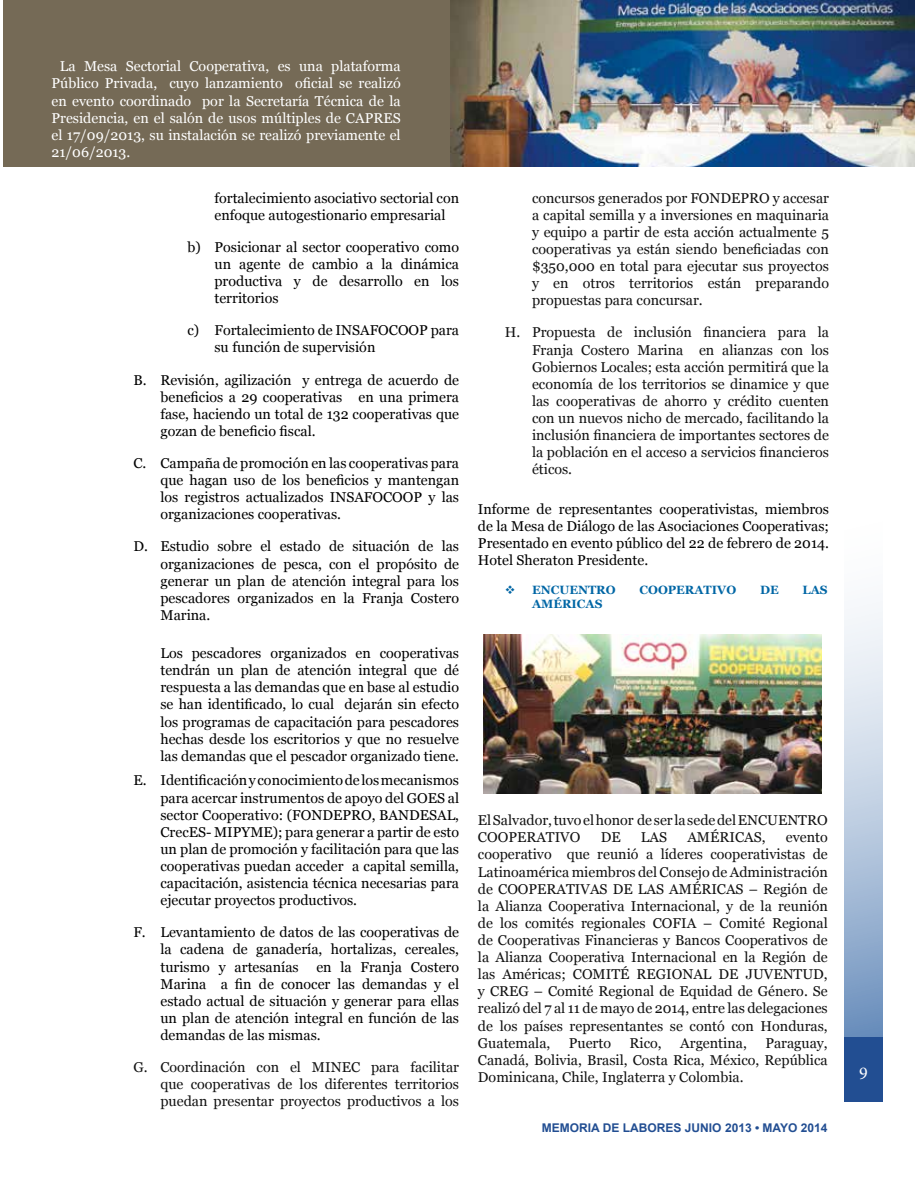
<style>
.page{position:relative;width:915px;height:1187px;background:#fff}
.page>*{position:absolute;margin:0;border:0;box-sizing:border-box;transform-origin:0 0}
.t1{font:18px "Minion Pro";color:#fff}
.t2{font:14.25px/17.1px "Georgia";color:#000;text-align:justify}
.t3{font:14.25px/17.1px "Georgia";color:#121212;text-align:justify}
.t4{font:14.25px/17.1px "Georgia";color:#fff;text-align:justify}
.t5{font:700 12px "Arial";color:#224e92}
.t6{font:700 12px "Georgia";color:#0066a5}
</style>
<div class="page">
<div style="left:843px;top:521px;width:39px;height:525px;background:linear-gradient(to bottom,#fff,#7395c0)"></div>
<div style="left:843px;top:1037px;width:39px;height:64px;background:#224e92"></div>
<img style="left:484px;top:634px;width:337px;height:159px">
<div style="left:4px;top:0;width:910px;height:166px;background:#756a56"></div>
<img style="left:450px;top:0;width:464px;height:166px">
<p class="t4" style="left:51px;top:58px;width:350px;text-indent:8px">La Mesa Sectorial Cooperativa, es una plataforma Público Privada, cuyo lanzamiento oficial se realizó en evento coordinado por la Secretaría Técnica de la Presidencia, en el salón de usos múltiples de CAPRES el 17/09/2013, su instalación se realizó previamente el 21/06/2013.</p>
<p class="t2" style="left:214px;top:189px;width:246px">fortalecimiento asociativo sectorial con enfoque autogestionario empresarial</p>
<p class="t2" style="left:214px;top:239px;width:246px;text-indent:-27px">b) Posicionar al sector cooperativo como un agente de cambio a la dinámica productiva y de desarrollo en los territorios</p>
<p class="t2" style="left:214px;top:322px;width:246px;text-indent:-27px">c) Fortalecimiento de INSAFOCOOP para su función de supervisión</p>
<p class="t2" style="left:160px;top:371px;width:300px;text-indent:-27px">B. Revisión, agilización y entrega de acuerdo de beneficios a 29 cooperativas en una primera fase, haciendo un total de 132 cooperativas que gozan de beneficio fiscal.</p>
<p class="t2" style="left:160px;top:455px;width:300px;text-indent:-27px">C. Campaña de promoción en las cooperativas para que hagan uso de los beneficios y mantengan los registros actualizados INSAFOCOOP y las organizaciones cooperativas.</p>
<p class="t2" style="left:160px;top:538px;width:300px;text-indent:-27px">D. Estudio sobre el estado de situación de las organizaciones de pesca, con el propósito de generar un plan de atención integral para los pescadores organizados en la Franja Costero Marina.</p>
<p class="t2" style="left:160px;top:645px;width:300px">Los pescadores organizados en cooperativas tendrán un plan de atención integral que dé respuesta a las demandas que en base al estudio se han identificado, lo cual dejarán sin efecto los programas de capacitación para pescadores hechas desde los escritorios y que no resuelve las demandas que el pescador organizado tiene.</p>
<p class="t2" style="left:160px;top:772px;width:300px;text-indent:-27px">E. Identificación y conocimiento de los mecanismos para acercar instrumentos de apoyo del GOES al sector Cooperativo: (FONDEPRO, BANDESAL, CrecES- MIPYME); para generar a partir de esto un plan de promoción y facilitación para que las cooperativas puedan acceder a capital semilla, capacitación, asistencia técnica necesarias para ejecutar proyectos productivos.</p>
<p class="t2" style="left:160px;top:924px;width:300px;text-indent:-27px">F. Levantamiento de datos de las cooperativas de la cadena de ganadería, hortalizas, cereales, turismo y artesanías en la Franja Costero Marina a fin de conocer las demandas y el estado actual de situación y generar para ellas un plan de atención integral en función de las demandas de las mismas.</p>
<p class="t3" style="left:160px;top:1058px;width:300px;text-indent:-27px">G. Coordinación con el MINEC para facilitar que cooperativas de los diferentes territorios puedan presentar proyectos productivos a los</p>
<p class="t3" style="left:532px;top:189px;width:298px">concursos generados por FONDEPRO y accesar a capital semilla y a inversiones en maquinaria y equipo a partir de esta acción actualmente 5 cooperativas ya están siendo beneficiadas con $350,000 en total para ejecutar sus proyectos y en otros territorios están preparando propuestas para concursar.</p>
<p class="t3" style="left:532px;top:324px;width:298px;text-indent:-27px">H. Propuesta de inclusión financiera para la Franja Costero Marina en alianzas con los Gobiernos Locales; esta acción permitirá que la economía de los territorios se dinamice y que las cooperativas de ahorro y crédito cuenten con un nuevos nicho de mercado, facilitando la inclusión financiera de importantes sectores de la población en el acceso a servicios financieros éticos.</p>
<p class="t2" style="left:478px;top:500px;width:352px">Informe de representantes cooperativistas, miembros de la Mesa de Diálogo de las Asociaciones Cooperativas; Presentado en evento público del 22 de febrero de 2014.<br>Hotel Sheraton Presidente.</p>
<p class="t6" style="left:505px;top:582px;width:112px">❖ ENCUENTRO</p>
<p class="t6" style="left:639px;top:582px;width:98px">COOPERATIVO</p>
<p class="t6" style="left:759px;top:582px;width:20px">DE</p>
<p class="t6" style="left:802px;top:582px;width:27px">LAS</p>
<p class="t6" style="left:532px;top:595px;width:72px">AMÉRICAS</p>
<p class="t3" style="left:478px;top:812px;width:351px">El Salvador, tuvo el honor de ser la sede del ENCUENTRO<br>COOPERATIVO</p>
<p class="t3" style="left:600px;top:829px;width:21px">DE</p>
<p class="t3" style="left:640px;top:829px;width:28px">LAS</p>
<p class="t3" style="left:687px;top:829px;width:80px">AMÉRICAS,</p>
<p class="t3" style="left:478px;top:829px;width:351px;text-indent:308px">evento cooperativo que reunió a líderes cooperativistas de Latinoamérica miembros del Consejo de Administración de COOPERATIVAS DE LAS AMÉRICAS – Región de la Alianza Cooperativa Internacional, y de la reunión de los comités regionales COFIA – Comité Regional de Cooperativas Financieras y Bancos Cooperativos de la Alianza Cooperativa Internacional en la Región de las Américas; COMITÉ REGIONAL DE JUVENTUD, y CREG – Comité Regional de Equidad de Género. Se realizó del 7 al 11 de mayo de 2014, entre las delegaciones de los países representantes se contó con Honduras, Guatemala,</p>
<p class="t3" style="left:568px;top:1034px;width:44px">Puerto</p>
<p class="t3" style="left:629px;top:1034px;width:34px">Rico,</p>
<p class="t3" style="left:680px;top:1034px;width:68px">Argentina,</p>
<p class="t3" style="left:478px;top:1034px;width:351px;text-indent:287px">Paraguay, Canadá, Bolivia, Brasil, Costa Rica, México, República Dominicana, Chile, Inglaterra y Colombia.</p>
<p class="t5" style="left:541px;top:1119px;width:287px">MEMORIA DE LABORES JUNIO 2013 • MAYO 2014</p>
<p class="t1" style="left:859px;top:1061px;width:10px">9</p>
</div>
